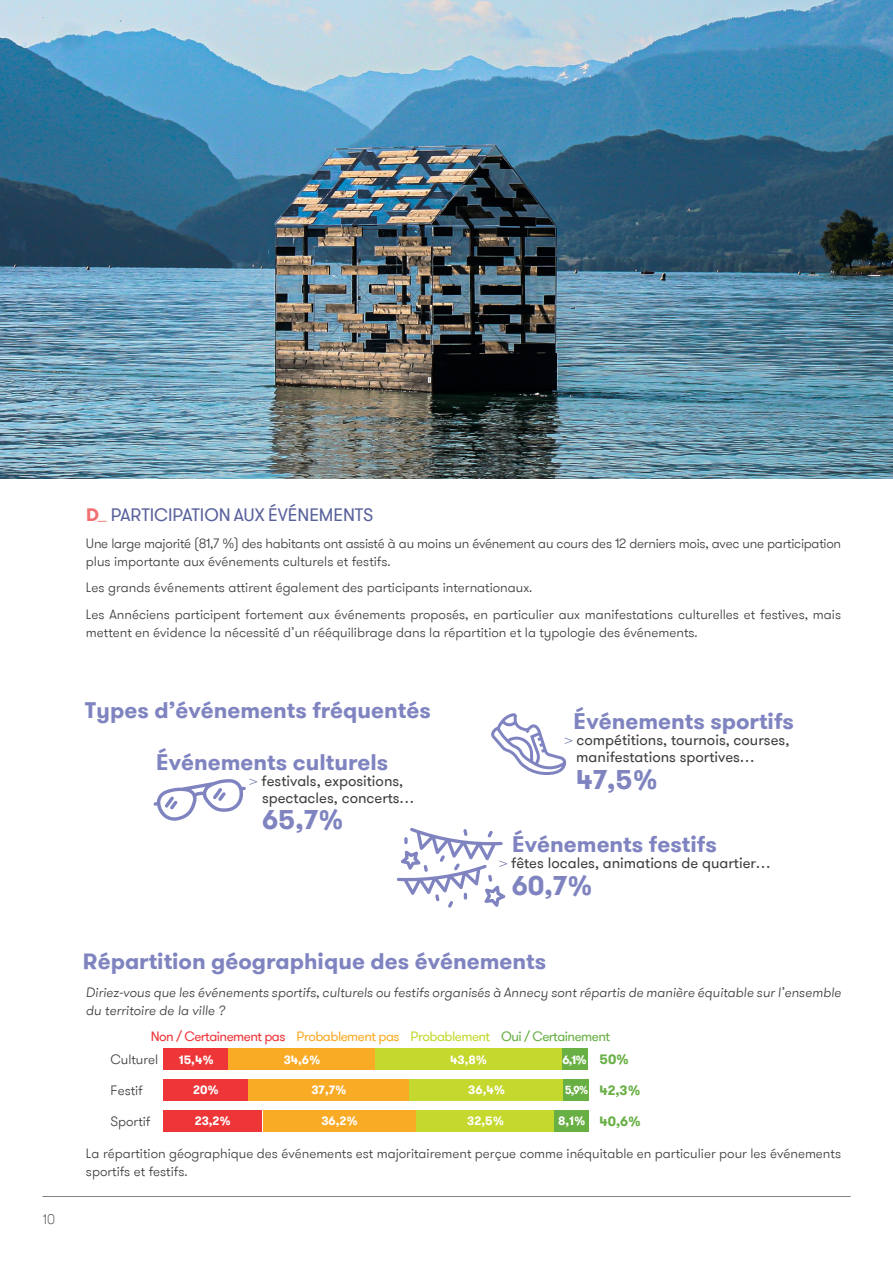
<style>
.page{position:relative;width:893px;height:1263px;background:#fff}
.page>*{position:absolute;margin:0;border:0;box-sizing:border-box;transform-origin:0 0}
.t1{font:700 27px "GT Walsheim Pro";color:#7f84c0}
.t2{font:700 22.5px "GT Walsheim Pro";color:#7f84c0}
.T6{font:18px "GT Walsheim Pro";letter-spacing:-.005em;color:#59629c}
.t3{font:15px "GT Walsheim Pro";color:#3e3e3f}
.t4{font:100 13.95px "GT Walsheim Pro";color:#3e3e3f}
.t5{font:300 13.5px/18px "GT Walsheim Pro";color:#3e3e3f}
.t6{font:300 13.5px/18px "GT Walsheim Pro";letter-spacing:-.02em;color:#3e3e3f}
.t7{font:italic 300 13.5px/18px "GT Walsheim Pro";color:#3e3e3f}
.t8{font:13.5px "GT Walsheim Pro";letter-spacing:-.04em;color:#ee3639}
.t9{font:700 13.5px "GT Walsheim Pro";color:#68af44}
.t10{font:700 12px "GT Walsheim Pro";color:#fff}
.t11{font:700 condensed 12px "GT Walsheim Pro";color:#fff}
.s1{font-weight:700;color:#f26f72}
.s2{font-weight:300;color:#f26f72}
.s3{font-weight:100;color:#59629c}
.s4{color:#faab26}
.s5{color:#c4d82d}
.s6{color:#68af44}
</style>
<div class="page">
<hr style="left:43px;top:1196px;width:808px;height:1px;background:#808285">
<img style="left:0;top:0;width:893px;height:479px">
<svg style="left:153px;top:779px;width:93px;height:42px"></svg>
<svg style="left:491px;top:713px;width:76px;height:62px"></svg>
<div style="left:164px;top:1048px;width:65px;height:21px;background:#ee3639"></div>
<div style="left:229px;top:1048px;width:147px;height:21px;background:#faab26"></div>
<div style="left:376px;top:1048px;width:186px;height:21px;background:#c4d82d"></div>
<div style="left:562px;top:1048px;width:26px;height:21px;background:#68af44"></div>
<div style="left:164px;top:1079px;width:85px;height:21px;background:#ee3639"></div>
<div style="left:249px;top:1079px;width:160px;height:21px;background:#faab26"></div>
<div style="left:409px;top:1079px;width:155px;height:21px;background:#c4d82d"></div>
<div style="left:564px;top:1079px;width:25px;height:21px;background:#68af44"></div>
<div style="left:164px;top:1110px;width:98px;height:21px;background:#ee3639"></div>
<div style="left:263px;top:1110px;width:154px;height:21px;background:#faab26"></div>
<div style="left:417px;top:1110px;width:138px;height:21px;background:#c4d82d"></div>
<div style="left:555px;top:1110px;width:34px;height:21px;background:#68af44"></div>
<svg style="left:397px;top:828px;width:109px;height:80px"></svg>
<p class="t4" style="left:43px;top:1210px;width:14px">10</p>
<p class="T6" style="left:86px;top:504px;width:289px"><span class="s1">D</span><span class="s2">_</span> PARTICIPATION AUX ÉVÉNEMENTS</p>
<p class="t6" style="left:86px;top:534px;width:757px">Une large majorité (81,7 %) des habitants ont assisté à au moins un événement au cours des 12 derniers mois, avec une participation plus importante aux événements culturels et festifs.</p>
<p class="t5" style="left:86px;top:579px;width:448px">Les grands événements attirent également des participants internationaux.</p>
<p class="t5" style="left:86px;top:605px;width:757px">Les Annéciens participent fortement aux événements proposés, en particulier aux manifestations culturelles et festives, mais mettent en évidence la nécessité d’un rééquilibrage dans la répartition et la typologie des événements.</p>
<p class="t2" style="left:85px;top:695px;width:348px">Types d’événements fréquentés</p>
<p class="t2" style="left:156px;top:747px;width:234px">Événements culturels</p>
<p class="t3" style="left:249px;top:771px;width:156px"><span class="s3">&gt;</span> festivals, expositions,</p>
<p class="t3" style="left:262px;top:788px;width:153px">spectacles, concerts…</p>
<p class="t1" style="left:262px;top:802px;width:83px">65,7%</p>
<p class="t2" style="left:574px;top:706px;width:222px">Événements sportifs</p>
<p class="t3" style="left:564px;top:730px;width:227px"><span class="s3">&gt;</span> compétitions, tournois, courses,</p>
<p class="t3" style="left:576px;top:747px;width:179px">manifestations sportives…</p>
<p class="t1" style="left:576px;top:761px;width:84px">47,5%</p>
<p class="t2" style="left:512px;top:829px;width:206px">Événements festifs</p>
<p class="t3" style="left:499px;top:853px;width:273px"><span class="s3">&gt;</span> fêtes locales, animations de quartier…</p>
<p class="t1" style="left:512px;top:867px;width:83px">60,7%</p>
<p class="t2" style="left:83px;top:947px;width:465px">Répartition géographique des événements</p>
<p class="t7" style="left:86px;top:983px;width:757px">Diriez-vous que les événements sportifs, culturels ou festifs organisés à Annecy sont répartis de manière équitable sur l’ensemble du territoire de la ville ?</p>
<p class="t8" style="left:151px;top:1028px;width:461px">Non / Certainement pas <span class="s4">Probablement pas</span> <span class="s5">Probablement</span> <span class="s6">Oui / Certainement</span></p>
<p class="t5" style="left:110px;top:1051px;width:50px">Culturel</p>
<p class="t9" style="left:599px;top:1051px;width:31px">50%</p>
<p class="t5" style="left:110px;top:1081px;width:34px">Festif</p>
<p class="t9" style="left:599px;top:1081px;width:43px">42,3%</p>
<p class="t5" style="left:110px;top:1112px;width:42px">Sportif</p>
<p class="t9" style="left:599px;top:1112px;width:43px">40,6%</p>
<p class="t10" style="left:179px;top:1051px;width:36px">15,4%</p>
<p class="t10" style="left:284px;top:1051px;width:38px">34,6%</p>
<p class="t10" style="left:450px;top:1051px;width:39px">43,8%</p>
<p class="t10" style="left:563px;top:1051px;width:26px">6,1%</p>
<p class="t10" style="left:193px;top:1082px;width:27px">20%</p>
<p class="t10" style="left:311px;top:1082px;width:37px">37,7%</p>
<p class="t10" style="left:468px;top:1082px;width:38px">36,4%</p>
<p class="t11" style="left:565px;top:1083px;width:24px">5,9%</p>
<p class="t10" style="left:195px;top:1113px;width:38px">23,2%</p>
<p class="t10" style="left:321px;top:1113px;width:38px">36,2%</p>
<p class="t10" style="left:467px;top:1113px;width:38px">32,5%</p>
<p class="t10" style="left:558px;top:1113px;width:29px">8,1%</p>
<p class="t5" style="left:86px;top:1145px;width:757px">La répartition géographique des événements est majoritairement perçue comme inéquitable en particulier pour les événements sportifs et festifs.</p>
</div>
